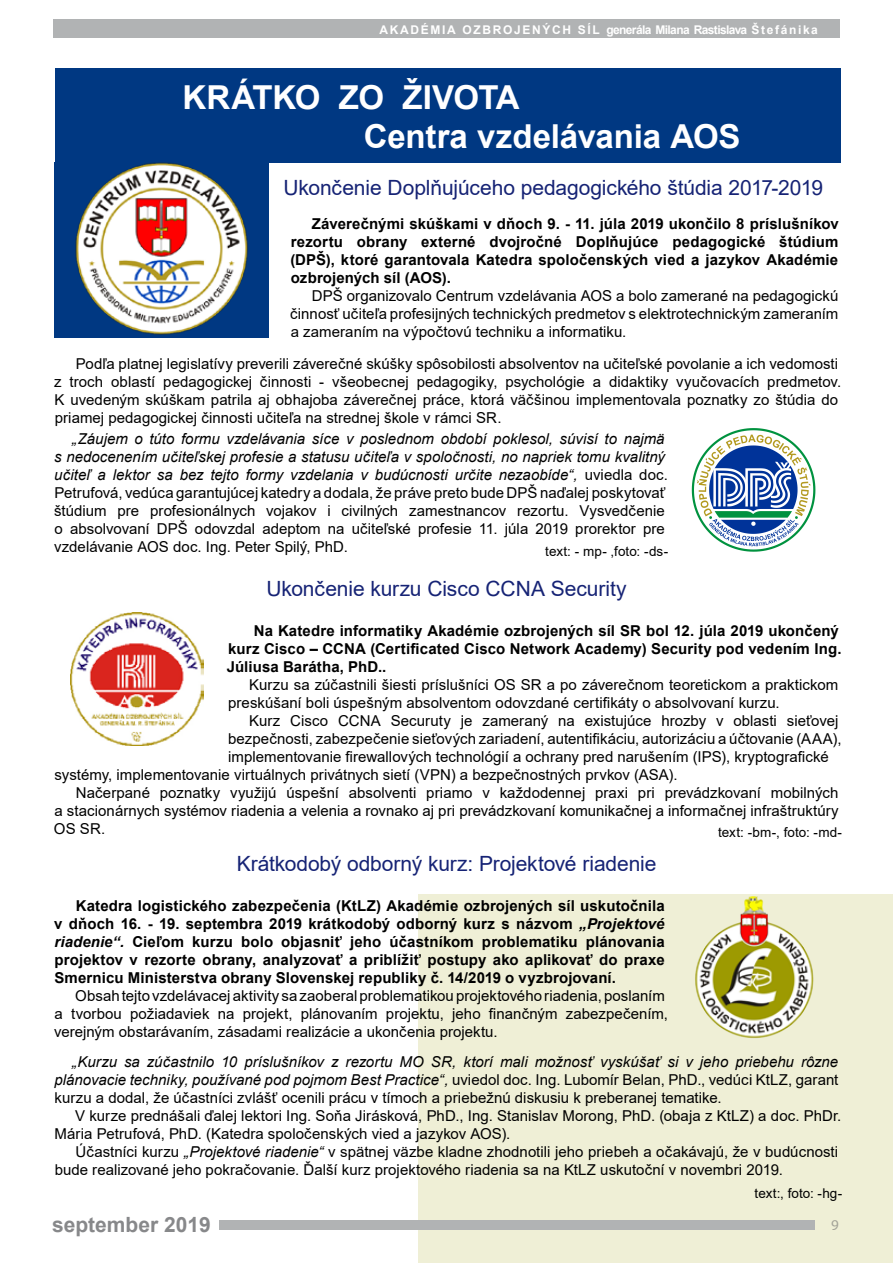
<style>
.page{position:relative;width:893px;height:1263px;background:#fff}
.page>*{position:absolute;margin:0;border:0;box-sizing:border-box;transform-origin:0 0}
.t1{font:700 33px/39.6px "Arial";letter-spacing:-.005em;color:#fff}
.t2{font:21px "Arial";letter-spacing:-.005em;color:#162375}
.t3{font:700 21px "Arial";color:#87888a}
.t4{font:15px/18px "Arial";color:#000}
.t5{font:700 15px/18px "Arial";letter-spacing:.01em;color:#000;text-align:justify}
.t6{font:italic 15px/18px "Arial";color:#000;text-align:justify}
.t7{font:15px "Myriad Pro";color:#58585a}
.t8{font:13.5px "Arial";color:#000}
.t9{font:700 12px "Arial";letter-spacing:-.055em;color:#fff}
.s1{font-style:italic}
.s2{font-style:normal}
</style>
<div class="page">
<div style="left:418px;top:894px;width:475px;height:369px;background:#efefd6"></div>
<div style="left:219px;top:1221px;width:595px;height:9px;background:#b1b3b4"></div>
<div style="left:53px;top:20px;width:787px;height:18px;background:#b1b3b4"></div>
<div style="left:54px;top:162px;width:215px;height:176px;background:#003882"></div>
<div style="left:55px;top:68px;width:785px;height:94px;background:#003882"></div>
<img style="left:75px;top:162px;width:173px;height:173px">
<svg style="left:692px;top:428px;width:123px;height:124px"></svg>
<img style="left:71px;top:612px;width:133px;height:133px">
<img style="left:695px;top:896px;width:119px;height:142px">
<p class="t9" style="left:380px;top:22px;width:440px">A K A D É M I A O Z B R O J E N Ý C H S Í L generála Milana Rastislava Š t e f á n i k a</p>
<h1 class="t1" style="left:364px;top:78px;width:378px;text-indent:-181px">KRÁTKO ZO ŽIVOTA<br>Centra vzdelávania AOS</h1>
<h2 class="t2" style="left:283px;top:173px;width:541px">Ukončenie Doplňujúceho pedagogického štúdia 2017-2019</h2>
<p class="t5" style="left:290px;top:214px;width:550px;text-indent:21px">Záverečnými skúškami v dňoch 9. - 11. júla 2019 ukončilo 8 príslušníkov rezortu obrany externé dvojročné Doplňujúce pedagogické štúdium (DPŠ), ktoré garantovala Katedra spoločenských vied a jazykov Akadémie ozbrojených síl (AOS).</p>
<p class="t4" style="left:290px;top:286px;width:550px;text-align:justify;text-indent:22px">DPŠ organizovalo Centrum vzdelávania AOS a bolo zamerané na pedagogickú činnosť učiteľa profesijných technických predmetov s elektrotechnickým zameraním a zameraním na výpočtovú techniku a informatiku.</p>
<p class="t4" style="left:54px;top:354px;width:789px;text-indent:22px">Podľa platnej legislatívy preverili záverečné skúšky spôsobilosti absolventov na učiteľské povolanie a ich vedomosti z troch oblastí pedagogickej činnosti - všeobecnej pedagogiky, psychológie a didaktiky vyučovacích predmetov.<br>K uvedeným skúškam patrila aj obhajoba záverečnej práce, ktorá väčšinou implementovala poznatky zo štúdia do priamej pedagogickej činnosti učiteľa na strednej škole v rámci SR.</p>
<p class="t4" style="left:54px;top:429px;width:615px;text-indent:18px"><span class="s1">„Záujem o túto formu vzdelávania síce v poslednom období poklesol, súvisí to najmä s nedocenením učiteľskej profesie a statusu učiteľa v spoločnosti, no napriek tomu kvalitný učiteľ a lektor sa bez tejto formy vzdelania v budúcnosti určite nezaobíde“,</span> uviedla doc.<br>Petrufová, vedúca garantujúcej katedry a dodala, že práve preto bude DPŠ naďalej poskytovať štúdium pre profesionálnych vojakov i civilných zamestnancov rezortu. Vysvedčenie o absolvovaní DPŠ odovzdal adeptom na učiteľské profesie 11. júla 2019 prorektor pre vzdelávanie AOS doc. Ing. Peter Spilý, PhD.</p>
<p class="t8" style="left:545px;top:542px;width:124px">text: - mp- ,foto: -ds-</p>
<h2 class="t2" style="left:266px;top:574px;width:362px">Ukončenie kurzu Cisco CCNA Security</h2>
<p class="t5" style="left:227px;top:622px;width:616px;text-align:left;text-indent:27px">Na Katedre informatiky Akadémie ozbrojených síl SR bol 12. júla 2019 ukončený kurz Cisco – CCNA (Certificated Cisco Network Academy) Security pod vedením Ing.<br>Júliusa Barátha, PhD..</p>
<p class="t4" style="left:228px;top:676px;width:612px;text-indent:21px">Kurzu sa zúčastnili šiesti príslušníci OS SR a po záverečnom teoretickom a praktickom preskúšaní boli úspešným absolventom odovzdané certifikáty o absolvovaní kurzu.</p>
<p class="t4" style="left:228px;top:712px;width:615px;text-indent:21px">Kurz Cisco CCNA Securuty je zameraný na existujúce hrozby v oblasti sieťovej bezpečnosti, zabezpečenie sieťových zariadení, autentifikáciu, autorizáciu a účtovanie (AAA), implementovanie firewallových technológií a ochrany pred narušením (IPS), kryptografické</p>
<p class="t4" style="left:55px;top:766px;width:624px">systémy, implementovanie virtuálnych privátnych sietí (VPN) a bezpečnostných prvkov (ASA).</p>
<p class="t4" style="left:76px;top:784px;width:764px">Načerpané poznatky využijú úspešní absolventi priamo v každodennej praxi pri prevádzkovaní mobilných</p>
<p class="t4" style="left:55px;top:802px;width:786px">a stacionárnych systémov riadenia a velenia a rovnako aj pri prevádzkovaní komunikačnej a informačnej infraštruktúry</p>
<p class="t4" style="left:54px;top:820px;width:53px">OS SR.</p>
<h2 class="t2" style="left:237px;top:849px;width:421px">Krátkodobý odborný kurz: Projektové riadenie</h2>
<p class="t5" style="left:54px;top:897px;width:612px;text-indent:22px">Katedra logistického zabezpečenia (KtLZ) Akadémie ozbrojených síl uskutočnila v dňoch 16. - 19. septembra 2019 krátkodobý odborný kurz s názvom <span class="s1">„Projektové riadenie“.</span> Cieľom kurzu bolo objasniť jeho účastníkom problematiku plánovania projektov v rezorte obrany, analyzovať a priblížiť postupy ako aplikovať do praxe Smernicu Ministerstva obrany Slovenskej republiky č. 14/2019 o vyzbrojovaní.</p>
<p class="t4" style="left:54px;top:986px;width:615px;text-indent:21px">Obsah tejto vzdelávacej aktivity sa zaoberal problematikou projektového riadenia, poslaním a tvorbou požiadaviek na projekt, plánovaním projektu, jeho finančným zabezpečením, verejným obstarávaním, zásadami realizácie a ukončenia projektu.</p>
<p class="t6" style="left:54px;top:1053px;width:785px;text-indent:18px">„Kurzu sa zúčastnilo 10 príslušníkov z rezortu MO SR, ktorí mali možnosť vyskúšať si v jeho priebehu rôzne plánovacie techniky, používané pod pojmom Best Practice“, <span class="s2">uviedol doc. Ing. Lubomír Belan, PhD., vedúci KtLZ, garant kurzu a dodal, že účastníci zvlášť ocenili prácu v tímoch a priebežnú diskusiu k preberanej tematike.</span></p>
<p class="t4" style="left:55px;top:1107px;width:788px;text-indent:21px">V kurze prednášali ďalej lektori Ing. Soňa Jirásková, PhD., Ing. Stanislav Morong, PhD. (obaja z KtLZ) a doc. PhDr.<br>Mária Petrufová, PhD. (Katedra spoločenských vied a jazykov AOS).</p>
<p class="t4" style="left:55px;top:1143px;width:785px;text-indent:21px">Účastníci kurzu <span class="s1">„Projektové riadenie“</span> v spätnej väzbe kladne zhodnotili jeho priebeh a očakávajú, že v budúcnosti bude realizované jeho pokračovanie. Ďalší kurz projektového riadenia sa na KtLZ uskutoční v novembri 2019.</p>
<p class="t8" style="left:718px;top:823px;width:125px">text: -bm-, foto: -md-</p>
<p class="t8" style="left:755px;top:1184px;width:89px">text:, foto: -hg-</p>
<h2 class="t3" style="left:52px;top:1209px;width:160px">september 2019</h2>
<p class="t7" style="left:831px;top:1215px;width:9px">9</p>
</div>
